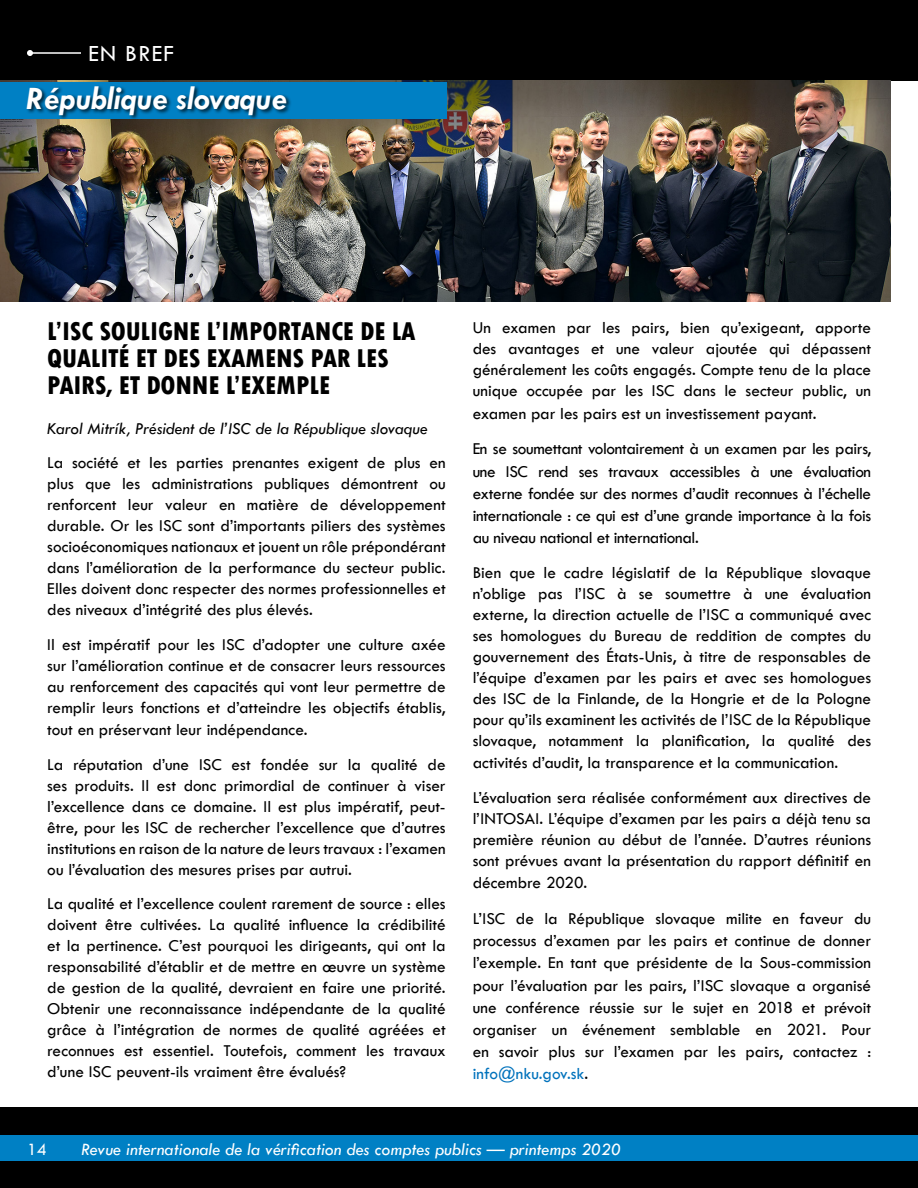
<style>
.page{position:relative;width:918px;height:1188px;background:#fff}
.page>*{position:absolute;margin:0;border:0;box-sizing:border-box;transform-origin:0 0}
.t1{font:italic 700 33px "Tw Cen";color:#fff}
.t2{font:800 condensed 27px/27px "Tw Cen";letter-spacing:-.01em;color:#000}
.t3{font:24px "Tw Cen";letter-spacing:.05em;color:#fff}
.t4{font:italic 18px "Tw Cen";color:#fff}
.t5{font:18px "Tw Cen";color:#fff}
.t6{font:17.25px/21px "Tw Cen";letter-spacing:-.005em;color:#000;text-align:justify}
.t7{font:italic 17.25px "Tw Cen";color:#000}
.s1{color:#0072bc}
</style>
<div class="page">
<div style="left:0;top:1107px;width:918px;height:81px;background:#000"></div>
<div style="left:0;top:1135px;width:918px;height:26px;background:#0080c4"></div>
<div style="left:0;top:0;width:918px;height:81px;background:#000"></div>
<hr style="left:30px;top:52px;width:51px;height:2px;background:#fff">
<svg style="left:27px;top:50px;width:6px;height:6px"></svg>
<img style="left:0;top:81px;width:891px;height:220px">
<div style="left:0;top:82px;width:446px;height:37px;background:#0080c4"></div>
<div style="left:26px;top:85px;width:266px;height:35px;background:#000;opacity:.75"></div>
<hr style="left:917px;top:81px;width:1px;height:36px;background:#0080c4">
<h3 class="t3" style="left:89px;top:39px;width:87px">EN BREF</h3>
<h1 class="t1" style="left:26px;top:78px;width:262px">République slovaque</h1>
<h2 class="t2" style="left:47px;top:318px;width:370px">L’ISC SOULIGNE L’IMPORTANCE DE LA<br>QUALITÉ ET DES EXAMENS PAR LES<br>PAIRS, ET DONNE L’EXEMPLE</h2>
<p class="t7" style="left:47px;top:418px;width:382px">Karol Mitrík, Président de l’ISC de la République slovaque</p>
<p class="t6" style="left:47px;top:452px;width:400px">La société et les parties prenantes exigent de plus en plus que les administrations publiques démontrent ou renforcent leur valeur en matière de développement durable. Or les ISC sont d’importants piliers des systèmes socioéconomiques nationaux et jouent un rôle prépondérant dans l’amélioration de la performance du secteur public.<br>Elles doivent donc respecter des normes professionnelles et des niveaux d’intégrité des plus élevés.</p>
<p class="t6" style="left:47px;top:634px;width:400px">Il est impératif pour les ISC d’adopter une culture axée sur l’amélioration continue et de consacrer leurs ressources au renforcement des capacités qui vont leur permettre de remplir leurs fonctions et d’atteindre les objectifs établis, tout en préservant leur indépendance.</p>
<p class="t6" style="left:47px;top:754px;width:400px">La réputation d’une ISC est fondée sur la qualité de ses produits. Il est donc primordial de continuer à viser l’excellence dans ce domaine. Il est plus impératif, peut&shy;être, pour les ISC de rechercher l’excellence que d’autres institutions en raison de la nature de leurs travaux : l’examen ou l’évaluation des mesures prises par autrui.</p>
<p class="t6" style="left:47px;top:893px;width:400px">La qualité et l’excellence coulent rarement de source : elles doivent être cultivées. La qualité influence la crédibilité et la pertinence. C’est pourquoi les dirigeants, qui ont la responsabilité d’établir et de mettre en œuvre un système de gestion de la qualité, devraient en faire une priorité.<br>Obtenir une reconnaissance indépendante de la qualité grâce à l’intégration de normes de qualité agréées et reconnues est essentiel. Toutefois, comment les travaux d’une ISC peuvent-ils vraiment être évalués?</p>
<p class="t6" style="left:473px;top:317px;width:400px">Un examen par les pairs, bien qu’exigeant, apporte des avantages et une valeur ajoutée qui dépassent généralement les coûts engagés. Compte tenu de la place unique occupée par les ISC dans le secteur public, un examen par les pairs est un investissement payant.</p>
<p class="t6" style="left:473px;top:438px;width:400px;line-height:22.2px">En se soumettant volontairement à un examen par les pairs, une ISC rend ses travaux accessibles à une évaluation externe fondée sur des normes d’audit reconnues à l’échelle internationale : ce qui est d’une grande importance à la fois au niveau national et international.</p>
<p class="t6" style="left:473px;top:562px;width:400px">Bien que le cadre législatif de la République slovaque n’oblige pas l’ISC à se soumettre à une évaluation externe, la direction actuelle de l’ISC a communiqué avec ses homologues du Bureau de reddition de comptes du gouvernement des États-Unis, à titre de responsables de l’équipe d’examen par les pairs et avec ses homologues des ISC de la Finlande, de la Hongrie et de la Pologne pour qu’ils examinent les activités de l’ISC de la République slovaque, notamment la planification, la qualité des activités d’audit, la transparence et la communication.</p>
<p class="t6" style="left:473px;top:787px;width:400px">L’évaluation sera réalisée conformément aux directives de l’INTOSAI. L’équipe d’examen par les pairs a déjà tenu sa première réunion au début de l’année. D’autres réunions sont prévues avant la présentation du rapport définitif en décembre 2020.</p>
<p class="t6" style="left:473px;top:907px;width:400px;line-height:22.2px">L’ISC de la République slovaque milite en faveur du processus d’examen par les pairs et continue de donner l’exemple. En tant que présidente de la Sous-commission pour l’évaluation par les pairs, l’ISC slovaque a organisé une conférence réussie sur le sujet en 2018 et prévoit organiser un événement semblable en 2021. Pour en savoir plus sur l’examen par les pairs, contactez : <span class="s1">info@nku.gov.sk</span>.</p>
<p class="t5" style="left:27px;top:1139px;width:21px">14</p>
<p class="t4" style="left:81px;top:1139px;width:542px">Revue internationale de la vérification des comptes publics — printemps 2020</p>
</div>
